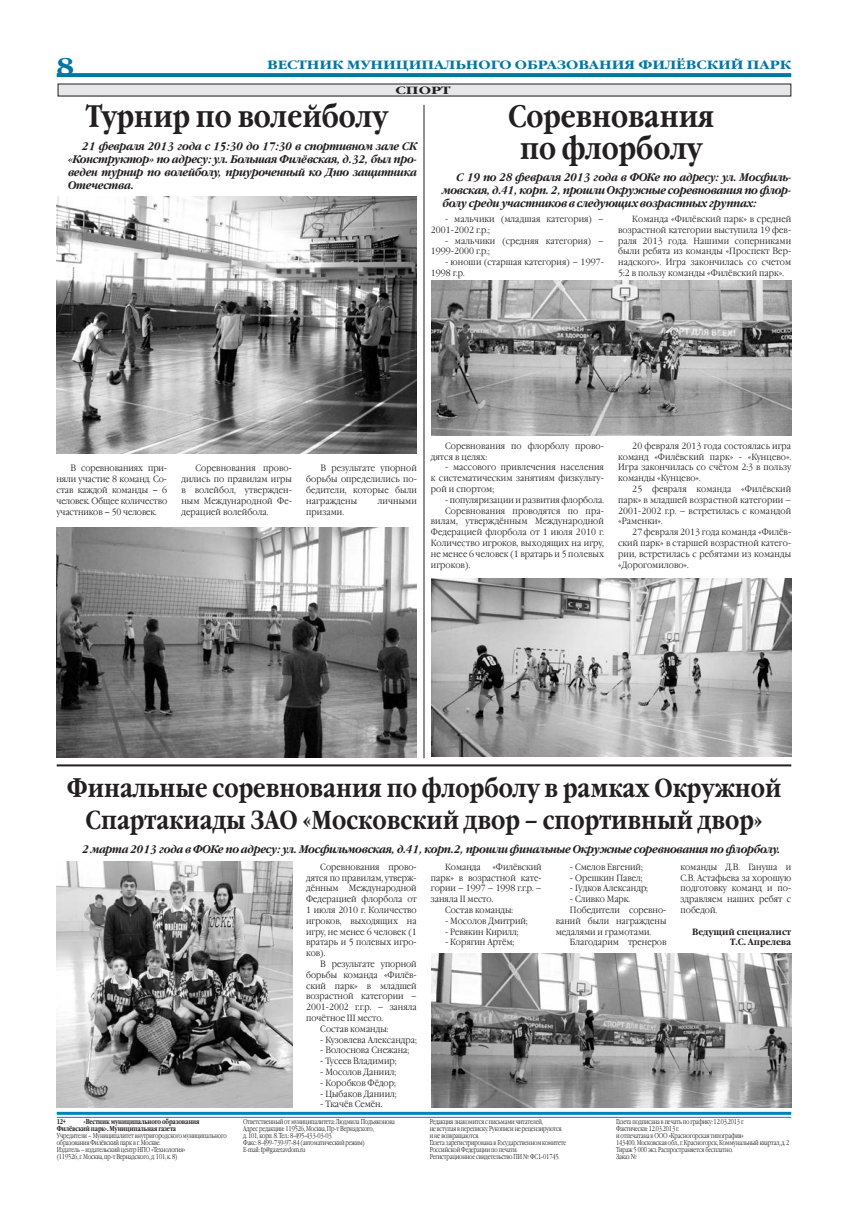
<style>
.page{position:relative;width:848px;height:1219px;background:#fff}
.page>*{position:absolute;margin:0;border:0;box-sizing:border-box;transform-origin:0 0}
.t1{font:700 31px/32px "Garamond C";color:#231f20;text-align:center;scale:.8 1}
.t2{font:700 26px/32px "Garamond C";color:#231f20;text-align:center;scale:.8 1}
.t3{font:700 24px "Garamond C";color:#0076a3;scale:1.15 1}
.t4{font:700 12px "Garamond C";color:#0076a3;scale:1.15 1}
.t5{font:italic 700 11px/13.2px "Garamond C";letter-spacing:-.025em;color:#231f20;text-align:justify;scale:.9 1}
.t6{font:700 10.5px "Garamond C";color:#231f20;scale:1.33 1}
.t7{font:300 9px/10.8px "Garamond C";letter-spacing:.01em;color:#231f20;text-align:justify;scale:.9 1}
.t8{font:700 9px/10.8px "Garamond C";color:#231f20;text-align:right;scale:.9 1}
.t9{font:300 7px/7px "Garamond C";letter-spacing:-.025em;color:#231f20;scale:.75 1}
.t10{font:700 7px/7px "Garamond C";letter-spacing:-.025em;color:#231f20;scale:.75 1}
.s1{font-weight:700;font-style:italic}
</style>
<div class="page">
<svg style="left:57px;top:73px;width:734px;height:4px;background:#077aa5"></svg>
<hr style="left:57px;top:1112px;width:734px;height:3px;background:#0083b6">
<hr style="left:57px;top:1117px;width:734px;height:1px;background:#0083b6">
<div style="left:58px;top:84px;width:732px;height:12px;background:#e6e7e9"></div>
<img style="left:57px;top:196px;width:360px;height:258px">
<img style="left:57px;top:527px;width:360px;height:231px">
<img style="left:431px;top:281px;width:360px;height:154px">
<img style="left:431px;top:578px;width:360px;height:179px">
<hr style="left:423px;top:105px;width:1px;height:653px;background:#231f20">
<hr style="left:57px;top:764px;width:734px;height:2px;background:#231f20">
<img style="left:57px;top:861px;width:235px;height:246px">
<img style="left:431px;top:954px;width:360px;height:153px">
<h3 class="t3" style="left:57px;top:56px;width:16px">8</h3>
<h3 class="t4" style="left:267px;top:60px;width:457px">ВЕСТНИК МУНИЦИПАЛЬНОГО ОБРАЗОВАНИЯ ФИЛЁВСКИЙ ПАРК</h3>
<p class="t6" style="left:395px;top:86px;width:43px">СПОРТ</p>
<h1 class="t1" style="left:86px;top:103px;width:379px">Турнир по волейболу</h1>
<p class="t5" style="left:68px;top:140px;width:389px;text-indent:14px">21 февраля 2013 года с 15:30 до 17:30 в спортивном зале СК «Конструктор» по адресу: ул. Большая Филёвская, д.32, был про&shy;веден турнир по волейболу, приуроченный ко Дню защитника Отечества.</p>
<h1 class="t1" style="left:508px;top:103px;width:259px">Соревнования по флорболу</h1>
<p class="t5" style="left:442px;top:171px;width:389px;text-indent:14px">С 19 по 28 февраля 2013 года в ФОКе по адресу: ул. Мосфиль&shy;мовская, д.41, корп. 2, прошли Окружные соревнования по флор&shy;болу среди участников в следующих возрастных группах:</p>
<p class="t7" style="left:431px;top:214px;width:194px;text-indent:14px">- мальчики (младшая категория) –<br>2001-2002 г.р.;</p>
<p class="t7" style="left:431px;top:236px;width:194px;text-indent:14px">- мальчики (средняя категория) –<br>1999-2000 г.р.;</p>
<p class="t7" style="left:431px;top:258px;width:194px;text-indent:14px">- юноши (старшая категория) – 1997-<br>1998 г.р.</p>
<p class="t7" style="left:618px;top:214px;width:194px;text-indent:14px">Команда «Филёвский парк» в средней возрастной категории выступила 19 фев&shy;раля 2013 года. Нашими соперниками были ребята из команды «Проспект Вер&shy;надского». Игра закончилась со счетом 5:2 в пользу команды «Филёвский парк».</p>
<p class="t7" style="left:56px;top:464px;width:124px;text-indent:14px">В соревнованиях при&shy;няли участие 8 команд. Со&shy;став каждой команды <span class="s1">–</span> 6 человек. Общее количество участников <span class="s1">–</span> 50 человек.</p>
<p class="t7" style="left:181px;top:464px;width:124px;text-indent:14px">Соревнования прово&shy;дились по правилам игры в волейбол, утвержден&shy;ным Международной Фе&shy;дерацией волейбола.</p>
<p class="t7" style="left:306px;top:464px;width:124px;text-indent:14px">В результате упорной борьбы определились по&shy;бедители, которые были награждены</p>
<p class="t7" style="left:378px;top:496px;width:45px">личными</p>
<p class="t7" style="left:306px;top:507px;width:44px">призами.</p>
<p class="t7" style="left:431px;top:441px;width:194px;text-indent:14px">Соревнования по флорболу прово&shy;дятся в целях:</p>
<p class="t7" style="left:431px;top:463px;width:194px;text-indent:14px">- массового привлечения населения к систематическим занятиям физкульту&shy;рой и спортом;</p>
<p class="t7" style="left:445px;top:495px;width:178px">- популяризации и развития флорбола.</p>
<p class="t7" style="left:445px;top:506px;width:178px">Соревнования проводятся по пра-</p>
<p class="t7" style="left:431px;top:517px;width:194px">вилам, утверждённым Международной</p>
<p class="t7" style="left:431px;top:528px;width:194px">Федерацией флорбола от 1 июля 2010 г.</p>
<p class="t7" style="left:431px;top:538px;width:194px">Количество игроков, выходящих на игру,</p>
<p class="t7" style="left:431px;top:549px;width:194px">не менее 6 человек (1 вратарь и 5 полевых</p>
<p class="t7" style="left:431px;top:560px;width:45px">игроков).</p>
<p class="t7" style="left:618px;top:441px;width:194px;text-indent:14px">20 февраля 2013 года состоялась игра команд «Филёвский парк» - «Кунцево».<br>Игра закончилась со счётом 2:3 в пользу команды «Кунцево».</p>
<p class="t7" style="left:618px;top:484px;width:194px;text-indent:14px">25 февраля команда «Филёвский парк» в младшей возрастной категории – 2001-2002 г.р. – встретилась с командой «Раменки».</p>
<p class="t7" style="left:618px;top:528px;width:194px;text-indent:14px">27 февраля 2013 года команда «Филёв&shy;ский парк» в старшей возрастной катего&shy;рии, встретилась с ребятами из команды «Дорогомилово».</p>
<h2 class="t2" style="left:67px;top:774px;width:894px">Финальные соревнования по флорболу в рамках Окружной<br>Спартакиады ЗАО «Московский двор – спортивный двор»</h2>
<p class="t5" style="left:82px;top:843px;width:777px">2 марта 2013 года в ФОКе по адресу: ул. Мосфильмовская, д.41, корп.2, прошли финальные Окружные соревнования по флорболу.</p>
<p class="t10" style="left:57px;top:1119px;width:192px;text-indent:27px">«Вестник муниципального образования<br>Филёвский парк». Муниципальная газета</p>
<p class="t9" style="left:57px;top:1133px;width:228px">Учредители – Муниципалитет внутригородского муниципального образования Филёвский парк в г. Моcкве.<br>Издатель – издательский центр НПО «Технология»<br>(119526, г. Москва, пр-т Вернадского, д. 101, к. 8)</p>
<p class="t10" style="left:57px;top:1119px;width:14px">12+</p>
<p class="t7" style="left:306px;top:862px;width:124px;text-indent:14px">Соревнования прово&shy;дятся по правилам, утверж&shy;дённым Международной Федерацией флорбола от 1 июля 2010 г. Количество игроков, выходящих на игру, не менее 6 человек (1 вратарь и 5 полевых игро&shy;ков).</p>
<p class="t7" style="left:320px;top:959px;width:109px">В результате упорной</p>
<p class="t7" style="left:306px;top:970px;width:124px">борьбы команда «Филёв-</p>
<p class="t7" style="left:306px;top:981px;width:124px">ский парк» в младшей</p>
<p class="t7" style="left:306px;top:992px;width:124px">возрастной категории –</p>
<p class="t7" style="left:306px;top:1002px;width:124px">2001-2002 г.г.р. – заняла</p>
<p class="t7" style="left:306px;top:1013px;width:87px">почётное III место.</p>
<p class="t7" style="left:320px;top:1024px;width:77px">Состав команды:</p>
<p class="t7" style="left:320px;top:1035px;width:109px">- Кузовлева Александра;</p>
<p class="t7" style="left:320px;top:1046px;width:100px">- Волоснова Снежана;</p>
<p class="t7" style="left:320px;top:1056px;width:86px">- Тусеев Владимир;</p>
<p class="t7" style="left:320px;top:1067px;width:86px">- Мосолов Даниил;</p>
<p class="t7" style="left:320px;top:1078px;width:85px">- Коробков Фёдор;</p>
<p class="t7" style="left:320px;top:1089px;width:86px">- Цыбаков Даниил;</p>
<p class="t7" style="left:320px;top:1100px;width:70px">- Ткачёв Семён.</p>
<p class="t7" style="left:445px;top:862px;width:41px">Команда</p>
<p class="t7" style="left:492px;top:862px;width:56px">«Филёвский</p>
<p class="t7" style="left:431px;top:873px;width:124px">парк» в возрастной кате-</p>
<p class="t7" style="left:431px;top:884px;width:124px">гории – 1997 – 1998 г.г.р. –</p>
<p class="t7" style="left:431px;top:894px;width:71px">заняла II место.</p>
<p class="t7" style="left:445px;top:905px;width:77px">Состав команды:</p>
<p class="t7" style="left:445px;top:916px;width:93px">- Мосолов Дмитрий;</p>
<p class="t7" style="left:445px;top:927px;width:83px">- Ревякин Кирилл;</p>
<p class="t7" style="left:445px;top:938px;width:78px">- Корягин Артём;</p>
<p class="t7" style="left:570px;top:862px;width:82px">- Смелов Евгений;</p>
<p class="t7" style="left:570px;top:873px;width:82px">- Орешкин Павел;</p>
<p class="t7" style="left:570px;top:884px;width:88px">- Гудков Александр;</p>
<p class="t7" style="left:570px;top:894px;width:68px">- Сливко Марк.</p>
<p class="t7" style="left:570px;top:905px;width:109px">Победители соревно-</p>
<p class="t7" style="left:555px;top:916px;width:124px">ваний были награждены</p>
<p class="t7" style="left:555px;top:927px;width:107px">медалями и грамотами.</p>
<p class="t7" style="left:570px;top:938px;width:109px">Благодарим тренеров</p>
<p class="t7" style="left:680px;top:862px;width:124px">команды Д.В. Гануша и С.В. Астафьева за хорошую подготовку команд и по&shy;здравляем наших ребят с победой.</p>
<p class="t8" style="left:692px;top:927px;width:111px">Ведущий специалист<br>Т.С. Апрелева</p>
<p class="t9" style="left:243px;top:1119px;width:204px">Ответственный от муниципалитета: Людмила Подъяконова Адрес редакции: 119526, Москва, Пр-т Вернадского,<br>д. 101, корп. 8. Тел.: 8-495-433-03-03.<br>Факс: 8-499-739-97-84 (автоматический режим)<br>E-mail: fp@gazetavdom.ru</p>
<p class="t9" style="left:429px;top:1119px;width:183px">Редакция знакомится с письмами читателей,<br>не вступая в переписку. Рукописи не рецензируются и не возвращаются.<br>Газета зарегистрирована в Государственном комитете Российской Федерации по печати.<br>Регистрационное свидетельство ПИ № ФС1-01745.</p>
<p class="t9" style="left:616px;top:1119px;width:232px">Газета подписана в печать по графику: 12.03.2013 г.<br>Фактически: 12.03.2013 г.<br>и отпечатана в ООО «Красногорская типография»<br>143400, Московская обл., г. Красногорск, Коммунальный квартал, д. 2<br>Тираж 5 000 экз. Распространяется бесплатно.<br>Заказ №</p>
</div>
